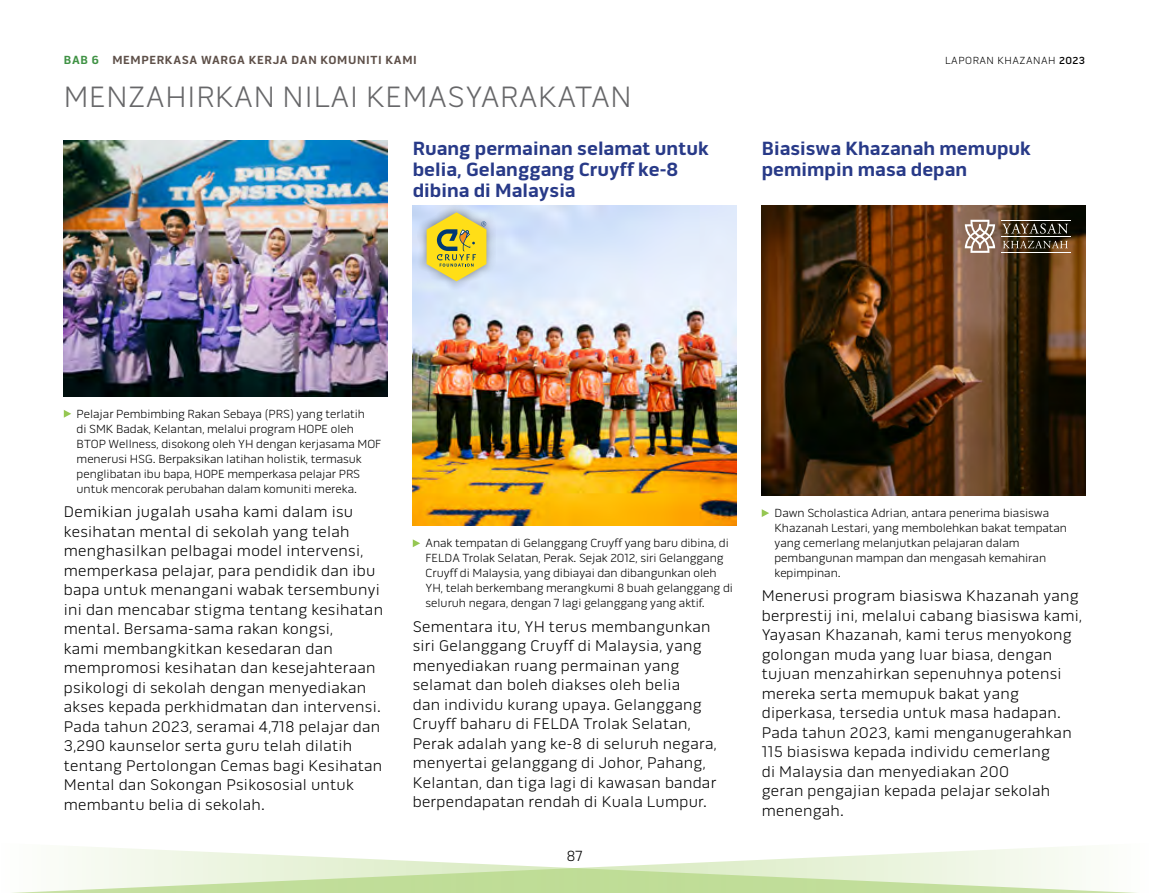
<style>
.page{position:relative;width:1149px;height:893px;background:#fff}
.page>*{position:absolute;margin:0;border:0;box-sizing:border-box;transform-origin:0 0}
.t1{font:300 30px "Pill Gothic 600 mg";letter-spacing:.02em;color:#676769}
.t2{font:700 19.5px/21px "Pill Gothic 600 mg";color:#283a88}
.t3{font:300 15.75px/19.5px "Pill Gothic 600 mg";letter-spacing:.02em;color:#000}
.t4{font:300 15px "Pill Gothic 600 mg";color:#000}
.t5{font:300 12px/15px "Pill Gothic 600 mg";color:#000}
.t6{font:700 12px "Pill Gothic 600 mg";letter-spacing:.05em;color:#5e5049}
.t7{font:300 10.5px "Pill Gothic 600 mg";letter-spacing:.05em;color:#000}
.s1{color:#3f9244}
.s2{font-weight:500}
</style>
<div class="page">
<svg style="left:12px;top:846px;width:1125px;height:47px"></svg>
<img style="left:64px;top:140px;width:323px;height:256px">
<img style="left:412px;top:206px;width:324px;height:320px">
<img style="left:761px;top:206px;width:323px;height:289px">
<svg style="left:964px;top:220px;width:31px;height:33px"></svg>
<svg style="left:1001px;top:224px;width:66px;height:10px"></svg>
<svg style="left:1002px;top:241px;width:65px;height:7px"></svg>
<hr style="left:1000px;top:220px;width:70px;height:1px;background:#fff">
<hr style="left:1000px;top:252px;width:70px;height:1px;background:#fff">
<hr style="left:1000px;top:236px;width:70px;height:1px;background:#fff">
<div style="left:417px;top:203px;width:79px;height:87px;background:#000;opacity:.46"></div>
<svg style="left:426px;top:212px;width:60px;height:69px;background:#d4c753"></svg>
<svg style="left:64px;top:410px;width:7px;height:8px"></svg>
<svg style="left:412px;top:539px;width:8px;height:8px"></svg>
<svg style="left:761px;top:509px;width:8px;height:8px"></svg>
<p class="t6" style="left:64px;top:53px;width:354px"><span class="s1">BAB 6</span> MEMPERKASA WARGA KERJA DAN KOMUNITI KAMI</p>
<p class="t7" style="left:944px;top:54px;width:141px">LAPORAN KHAZANAH <span class="s2">2023</span></p>
<h1 class="t1" style="left:64px;top:80px;width:569px">MENZAHIRKAN NILAI KEMASYARAKATAN</h1>
<p class="t2" style="left:412px;top:138px;width:297px">Ruang permainan selamat untuk belia, Gelanggang Cruyff ke-8 dibina di Malaysia</p>
<p class="t2" style="left:761px;top:138px;width:270px">Biasiswa Khazanah memupuk pemimpin masa depan</p>
<p class="t5" style="left:77px;top:406px;width:306px">Pelajar Pembimbing Rakan Sebaya (PRS) yang terlatih<br>di SMK Badak, Kelantan, melalui program HOPE oleh BTOP Wellness, disokong oleh YH dengan kerjasama MOF menerusi HSG. Berpaksikan latihan holistik, termasuk penglibatan ibu bapa, HOPE memperkasa pelajar PRS untuk mencorak perubahan dalam komuniti mereka.</p>
<p class="t3" style="left:64px;top:502px;width:320px">Demikian jugalah usaha kami dalam isu kesihatan mental di sekolah yang telah menghasilkan pelbagai model intervensi, memperkasa pelajar, para pendidik dan ibu bapa untuk menangani wabak tersembunyi ini dan mencabar stigma tentang kesihatan mental. Bersama-sama rakan kongsi,<br>kami membangkitkan kesedaran dan mempromosi kesihatan dan kesejahteraan psikologi di sekolah dengan menyediakan akses kepada perkhidmatan dan intervensi.<br>Pada tahun 2023, seramai 4,718 pelajar dan 3,290 kaunselor serta guru telah dilatih tentang Pertolongan Cemas bagi Kesihatan Mental dan Sokongan Psikososial untuk membantu belia di sekolah.</p>
<p class="t5" style="left:425px;top:536px;width:309px">Anak tempatan di Gelanggang Cruyff yang baru dibina, di FELDA Trolak Selatan, Perak. Sejak 2012, siri Gelanggang Cruyff di Malaysia, yang dibiayai dan dibangunkan oleh YH, telah berkembang merangkumi 8 buah gelanggang di seluruh negara, dengan 7 lagi gelanggang yang aktif.</p>
<p class="t3" style="left:412px;top:617px;width:305px">Sementara itu, YH terus membangunkan siri Gelanggang Cruyff di Malaysia, yang menyediakan ruang permainan yang selamat dan boleh diakses oleh belia<br>dan individu kurang upaya. Gelanggang Cruyff baharu di FELDA Trolak Selatan, Perak adalah yang ke-8 di seluruh negara, menyertai gelanggang di Johor, Pahang, Kelantan, dan tiga lagi di kawasan bandar berpendapatan rendah di Kuala Lumpur.</p>
<p class="t4" style="left:566px;top:847px;width:18px">87</p>
<p class="t5" style="left:774px;top:506px;width:294px">Dawn Scholastica Adrian, antara penerima biasiswa Khazanah Lestari, yang membolehkan bakat tempatan yang cemerlang melanjutkan pelajaran dalam pembangunan mampan dan mengasah kemahiran kepimpinan.</p>
<p class="t3" style="left:761px;top:586px;width:322px">Menerusi program biasiswa Khazanah yang berprestij ini, melalui cabang biasiswa kami, Yayasan Khazanah, kami terus menyokong golongan muda yang luar biasa, dengan tujuan menzahirkan sepenuhnya potensi mereka serta memupuk bakat yang diperkasa, tersedia untuk masa hadapan.<br>Pada tahun 2023, kami menganugerahkan 115 biasiswa kepada individu cemerlang<br>di Malaysia dan menyediakan 200<br>geran pengajian kepada pelajar sekolah menengah.</p>
</div>
